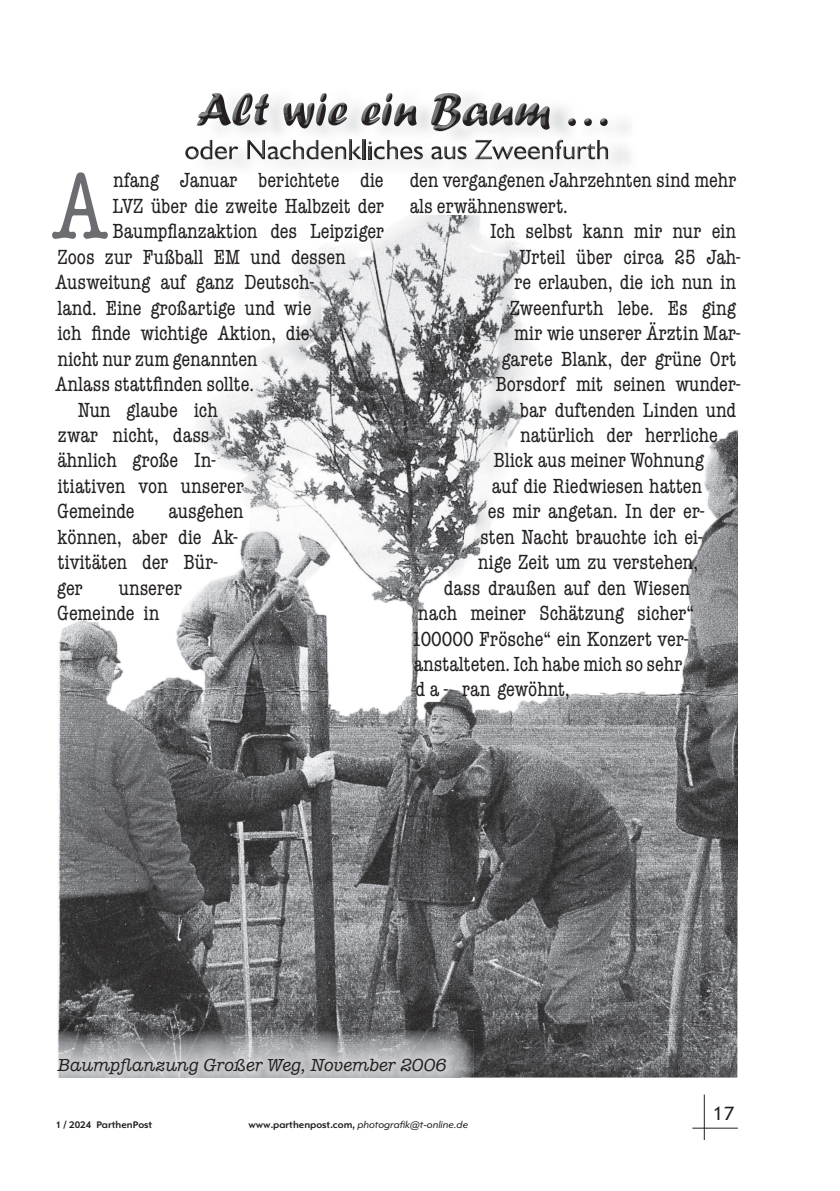
<style>
.page{position:relative;width:840px;height:1191px;background:#fff}
.page>*{position:absolute;margin:0;border:0;box-sizing:border-box;transform-origin:0 0}
.t1{font:500 condensed 97px "Typewriter";color:#6c6d70}
.t2{font:500 condensed 21.2px/25.4px "Typewriter";color:#231f20}
.t3{font:20px "Opel Sans";color:#231f20}
.t4{font:italic 500 18px "Typewriter";color:#231f20}
.t5{font:italic 10px "Opel Sans";color:#231f20}
.t6{font:700 10px "Opel Sans";color:#231f20}
.s1{font-weight:700;font-style:normal}
</style>
<div class="page">
<hr style="left:692px;top:1127px;width:45px;height:1px;background:#231f20">
<hr style="left:703px;top:1094px;width:1px;height:46px;background:#231f20">
<img style="left:57px;top:215px;width:407px;height:815px">
<img style="left:464px;top:215px;width:273px;height:862px">
<img style="left:193px;top:93px;width:429px;height:73px">
<img style="left:431px;top:93px;width:29px;height:38px">
<img style="left:197px;top:93px;width:55px;height:33px">
<svg style="left:386px;top:93px;width:6px;height:9px"></svg>
<svg style="left:320px;top:93px;width:6px;height:9px"></svg>
<img style="left:254px;top:94px;width:15px;height:31px">
<img style="left:489px;top:103px;width:23px;height:23px">
<img style="left:361px;top:103px;width:30px;height:23px">
<img style="left:328px;top:103px;width:19px;height:22px">
<img style="left:283px;top:103px;width:31px;height:25px">
<img style="left:462px;top:103px;width:25px;height:23px">
<img style="left:514px;top:103px;width:35px;height:27px">
<img style="left:394px;top:103px;width:22px;height:23px">
<img style="left:316px;top:103px;width:9px;height:23px">
<svg style="left:583px;top:118px;width:8px;height:8px"></svg>
<svg style="left:568px;top:118px;width:7px;height:8px"></svg>
<svg style="left:599px;top:118px;width:8px;height:8px"></svg>
<img style="left:555px;top:140px;width:7px;height:19px">
<img style="left:597px;top:140px;width:10px;height:19px">
<img style="left:474px;top:140px;width:17px;height:19px">
<img style="left:387px;top:140px;width:10px;height:19px">
<img style="left:362px;top:140px;width:3px;height:19px">
<img style="left:306px;top:140px;width:3px;height:19px">
<img style="left:293px;top:140px;width:11px;height:19px">
<img style="left:247px;top:140px;width:18px;height:19px">
<img style="left:200px;top:140px;width:12px;height:6px">
<img style="left:586px;top:143px;width:8px;height:16px">
<svg style="left:400px;top:146px;width:22px;height:13px"></svg>
<svg style="left:267px;top:146px;width:23px;height:13px"></svg>
<svg style="left:185px;top:146px;width:53px;height:13px"></svg>
<svg style="left:513px;top:146px;width:39px;height:13px"></svg>
<svg style="left:563px;top:146px;width:23px;height:13px"></svg>
<img style="left:492px;top:146px;width:21px;height:13px">
<svg style="left:431px;top:146px;width:35px;height:13px"></svg>
<svg style="left:368px;top:141px;width:16px;height:18px"></svg>
<svg style="left:309px;top:140px;width:52px;height:19px"></svg>
<img style="left:57px;top:1030px;width:416px;height:47px">
<img style="left:58px;top:1077px;width:402px;height:1px">
<img style="left:57px;top:1044px;width:403px;height:33px">
<h1 class="t1" style="left:52px;top:152px;width:56px">A</h1>
<p class="t2" style="left:113px;top:168px;width:272px">nfang Januar berichtete die</p>
<p class="t2" style="left:112px;top:193px;width:273px">LVZ über die zweite Halbzeit der</p>
<p class="t2" style="left:112px;top:219px;width:273px">Baumpflanzaktion des Leipziger</p>
<p class="t2" style="left:57px;top:244px;width:289px">Zoos zur Fußball EM und dessen</p>
<p class="t2" style="left:55px;top:270px;width:260px">Ausweitung auf ganz Deutsch-</p>
<p class="t2" style="left:57px;top:295px;width:255px">land. Eine großartige und wie</p>
<p class="t2" style="left:57px;top:321px;width:253px">ich finde wichtige Aktion, die</p>
<p class="t2" style="left:57px;top:346px;width:201px">nicht nur zum genannten</p>
<p class="t2" style="left:55px;top:371px;width:200px">Anlass stattfinden sollte.</p>
<p class="t2" style="left:78px;top:397px;width:141px">Nun glaube ich</p>
<p class="t2" style="left:58px;top:422px;width:153px">zwar nicht, dass</p>
<p class="t2" style="left:57px;top:448px;width:160px">ähnlich große In-</p>
<p class="t2" style="left:57px;top:473px;width:188px">itiativen von unserer</p>
<p class="t2" style="left:57px;top:499px;width:79px">Gemeinde</p>
<p class="t2" style="left:57px;top:499px;width:188px;text-indent:111px">ausgehen können, aber die Ak&shy;tivitäten der Bür&shy;ger</p>
<p class="t2" style="left:57px;top:575px;width:126px;text-indent:62px">unserer<br>Gemeinde in</p>
<p class="t2" style="left:409px;top:168px;width:328px">den vergangenen Jahrzehnten sind mehr als erwähnenswert.</p>
<p class="t2" style="left:490px;top:219px;width:247px">Ich selbst kann mir nur ein</p>
<p class="t2" style="left:519px;top:244px;width:222px">Urteil über circa 25 Jah-</p>
<p class="t2" style="left:513px;top:270px;width:223px">re erlauben, die ich nun in</p>
<p class="t2" style="left:509px;top:295px;width:227px">Zweenfurth lebe. Es ging</p>
<p class="t2" style="left:513px;top:321px;width:228px">mir wie unserer Ärztin Mar-</p>
<p class="t2" style="left:501px;top:346px;width:236px">garete Blank, der grüne Ort</p>
<p class="t2" style="left:495px;top:371px;width:246px">Borsdorf mit seinen wunder-</p>
<p class="t2" style="left:519px;top:397px;width:217px">bar duftenden Linden und</p>
<p class="t2" style="left:519px;top:422px;width:199px">natürlich der herrliche</p>
<p class="t2" style="left:493px;top:448px;width:212px">Blick aus meiner Wohnung</p>
<p class="t2" style="left:491px;top:473px;width:212px">auf die Riedwiesen hatten</p>
<p class="t2" style="left:487px;top:499px;width:218px">es mir angetan. In der er-</p>
<p class="t2" style="left:480px;top:524px;width:224px">sten Nacht brauchte ich ei-</p>
<p class="t2" style="left:477px;top:549px;width:221px">nige Zeit um zu verstehen,</p>
<p class="t2" style="left:443px;top:575px;width:248px">dass draußen auf den Wiesen</p>
<p class="t2" style="left:417px;top:600px;width:278px">nach meiner Schätzung sicher“</p>
<p class="t2" style="left:411px;top:626px;width:278px">100000 Frösche“ ein Konzert ver-</p>
<p class="t2" style="left:413px;top:651px;width:270px">anstalteten. Ich habe mich so sehr</p>
<p class="t2" style="left:415px;top:677px;width:156px">d a - ran gewöhnt,</p>
<p class="t4" style="left:57px;top:1054px;width:391px">Baumpflanzung Großer Weg, November 2006</p>
<p class="t6" style="left:56px;top:1118px;width:98px">1 / 2024 ParthenPost</p>
<p class="t5" style="left:248px;top:1118px;width:221px"><span class="s1">www.parthenpost.com,</span> photografik@t-online.de</p>
<p class="t3" style="left:712px;top:1101px;width:23px">17</p>
</div>
